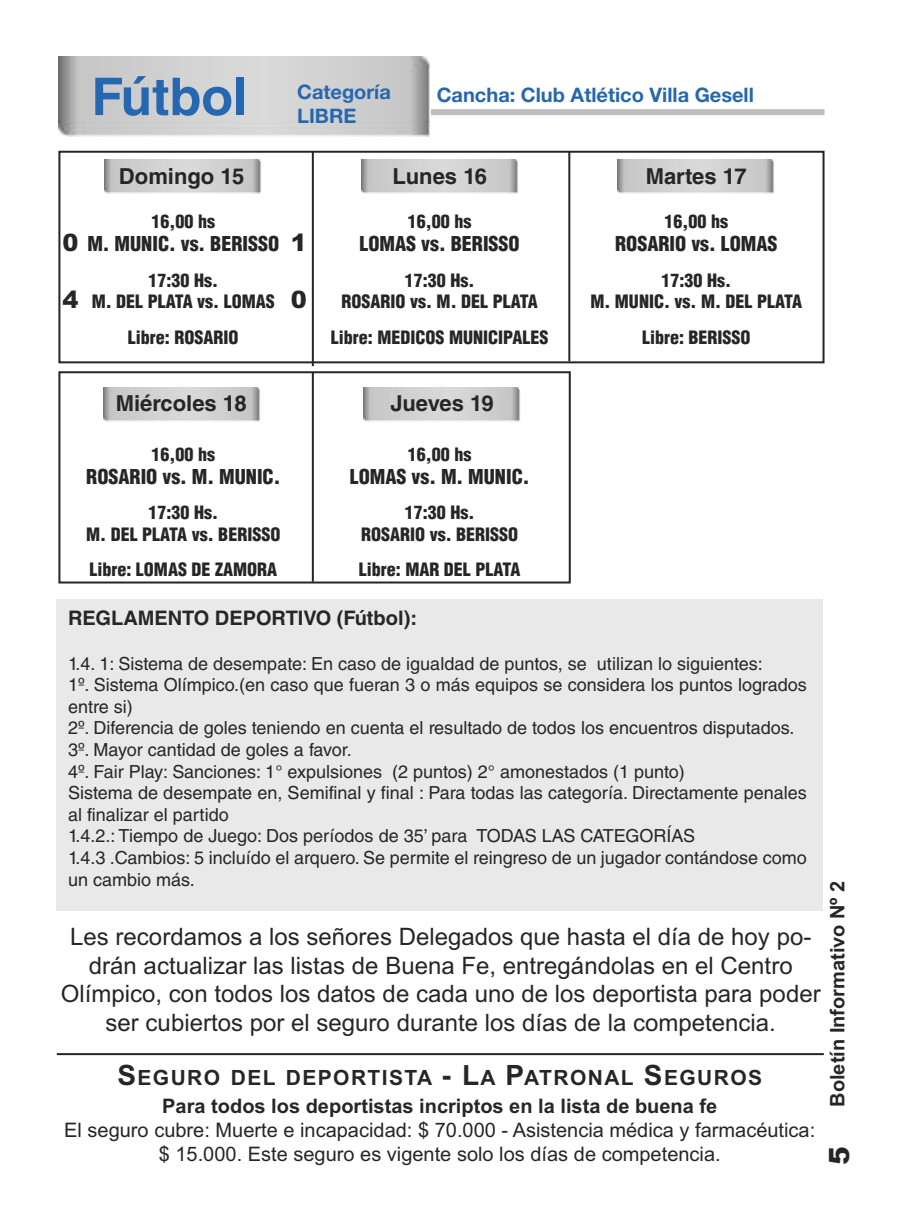
<style>
.page{position:relative;width:908px;height:1219px;background:#fff}
.page>*{position:absolute;margin:0;border:0;box-sizing:border-box;transform-origin:0 0}
.t1{font:700 52px "Helvetica LT Std";color:#2567b0}
.t2{font:900 28px "Arial";color:#272627}
.t3{font:24px/28.8px "Arial";color:#272627;text-align:center}
.t4{font:900 24px "Arial";color:#272627}
.t5{font:700 22px "Helvetica LT Std";color:#272627}
.t6{font:700 21px "Arial";letter-spacing:.065em;color:#272627}
.t7{font:20px/24px "Arial";color:#272627;text-align:center}
.t8{font:900 condensed 20px "Helvetica LT Std";color:#272627}
.t9{font:700 20px "Arial";color:#272627}
.t10{font:700 20px "Helvetica Neue LT Std";color:#2567b0}
.t11{font:700 20px "Helvetica LT Std";color:#272627}
.t12{font:18px/21.6px "Helvetica LT Std";color:#272627}
.t13{font:900 condensed 18px/21.6px "Helvetica LT Std";color:#272627;text-align:center}
.s1{font-size:28px}
</style>
<div class="page">
<div style="left:57px;top:600px;width:765px;height:311px;background:#e9e9e9"></div>
<div style="left:58px;top:151px;width:766px;height:212px;border:2px solid #272627"></div>
<div style="left:400px;top:109px;width:424px;height:6px;background:#bebebe"></div>
<img style="left:58px;top:57px;width:372px;height:80px">
<img style="left:104px;top:160px;width:157px;height:34px">
<img style="left:361px;top:160px;width:157px;height:34px">
<img style="left:617px;top:160px;width:157px;height:34px">
<hr style="left:312px;top:152px;width:2px;height:214px;background:#272627">
<hr style="left:568px;top:152px;width:2px;height:209px;background:#272627">
<div style="left:58px;top:371px;width:512px;height:212px;border:2px solid #272627"></div>
<hr style="left:312px;top:372px;width:2px;height:210px;background:#272627">
<img style="left:103px;top:388px;width:158px;height:33px">
<img style="left:363px;top:388px;width:157px;height:33px">
<hr style="left:57px;top:1053px;width:766px;height:2px;background:#272627">
<h1 class="t1" style="left:91px;top:78px;width:158px">Fútbol</h1>
<p class="t10" style="left:297px;top:85px;width:95px">Categoría</p>
<p class="t10" style="left:436px;top:88px;width:318px">Cancha: Club Atlético Villa Gesell</p>
<p class="t10" style="left:297px;top:109px;width:61px">LIBRE</p>
<p class="t5" style="left:119px;top:168px;width:127px">Domingo 15</p>
<p class="t5" style="left:392px;top:168px;width:96px">Lunes 16</p>
<p class="t5" style="left:645px;top:168px;width:102px">Martes 17</p>
<p class="t13" style="left:151px;top:212px;width:65px">16,00 hs</p>
<p class="t8" style="left:87px;top:236px;width:193px">M. MUNIC. vs. BERISSO</p>
<p class="t13" style="left:92px;top:271px;width:185px">17:30 Hs.<br>M. DEL PLATA vs. LOMAS</p>
<p class="t13" style="left:128px;top:328px;width:112px">Libre: ROSARIO</p>
<p class="t13" style="left:407px;top:212px;width:65px">16,00 hs</p>
<p class="t8" style="left:359px;top:236px;width:162px">LOMAS vs. BERISSO</p>
<p class="t13" style="left:341px;top:271px;width:198px">17:30 Hs.<br>ROSARIO vs. M. DEL PLATA</p>
<p class="t13" style="left:331px;top:328px;width:219px">Libre: MEDICOS MUNICIPALES</p>
<p class="t13" style="left:664px;top:212px;width:65px">16,00 hs</p>
<p class="t8" style="left:614px;top:236px;width:164px">ROSARIO vs. LOMAS</p>
<p class="t13" style="left:590px;top:271px;width:213px">17:30 Hs.<br>M. MUNIC. vs. M. DEL PLATA</p>
<p class="t13" style="left:641px;top:328px;width:110px">Libre: BERISSO</p>
<h3 class="t4" style="left:62px;top:229px;width:18px">0</h3>
<h3 class="t4" style="left:290px;top:229px;width:18px">1</h3>
<h3 class="t4" style="left:62px;top:285px;width:18px">4</h3>
<h3 class="t4" style="left:290px;top:285px;width:18px">0</h3>
<p class="t5" style="left:116px;top:395px;width:132px">Miércoles 18</p>
<p class="t5" style="left:390px;top:395px;width:105px">Jueves 19</p>
<p class="t13" style="left:151px;top:445px;width:65px">16,00 hs</p>
<p class="t8" style="left:86px;top:468px;width:195px">ROSARIO vs. M. MUNIC.</p>
<p class="t13" style="left:86px;top:503px;width:196px">17:30 Hs.<br>M. DEL PLATA vs. BERISSO</p>
<p class="t13" style="left:89px;top:560px;width:189px">Libre: LOMAS DE ZAMORA</p>
<p class="t13" style="left:407px;top:445px;width:65px">16,00 hs</p>
<p class="t8" style="left:349px;top:468px;width:181px">LOMAS vs. M. MUNIC.</p>
<p class="t13" style="left:361px;top:503px;width:159px">17:30 Hs.<br>ROSARIO vs. BERISSO</p>
<p class="t13" style="left:358px;top:560px;width:163px">Libre: MAR DEL PLATA</p>
<p class="t11" style="left:68px;top:611px;width:350px">REGLAMENTO DEPORTIVO (Fútbol):</p>
<p class="t12" style="left:68px;top:654px;width:740px">1.4. 1: Sistema de desempate: En caso de igualdad de puntos, se utilizan lo siguientes:<br>1º. Sistema Olímpico.(en caso que fueran 3 o más equipos se considera los puntos logrados entre si)<br>2º. Diferencia de goles teniendo en cuenta el resultado de todos los encuentros disputados.<br>3º. Mayor cantidad de goles a favor.<br>4º. Fair Play: Sanciones: 1° expulsiones (2 puntos) 2° amonestados (1 punto)<br>Sistema de desempate en, Semifinal y final : Para todas las categoría. Directamente penales al finalizar el partido<br>1.4.2.: Tiempo de Juego: Dos períodos de 35’ para TODAS LAS CATEGORÍAS<br>1.4.3 .Cambios: 5 incluído el arquero. Se permite el reingreso de un jugador contándose como un cambio más.</p>
<p class="t9" style="left:825px;top:1107px;width:228px;rotate:-90deg">Boletín Informativo Nº 2</p>
<p class="t3" style="left:61px;top:922px;width:761px">Les recordamos a los señores Delegados que hasta el día de hoy po&shy;drán actualizar las listas de Buena Fe, entregándolas en el Centro Olímpico, con todos los datos de cada uno de los deportista para poder ser cubiertos por el seguro durante los días de la competencia.</p>
<p class="t6" style="left:117px;top:1065px;width:646px"><span class="s1">S</span>EGURO DEL DEPORTISTA <span class="s1">- L</span>A <span class="s1">P</span>ATRONAL <span class="s1">S</span>EGUROS</p>
<p class="t9" style="left:162px;top:1094px;width:556px">Para todos los deportistas incriptos en la lista de buena fe</p>
<p class="t7" style="left:64px;top:1118px;width:752px">El seguro cubre: Muerte e incapacidad: $ 70.000 - Asistencia médica y farmacéutica: $ 15.000. Este seguro es vigente solo los días de competencia.</p>
<h2 class="t2" style="left:822px;top:1165px;width:20px;rotate:-90deg">5</h2>
</div>
